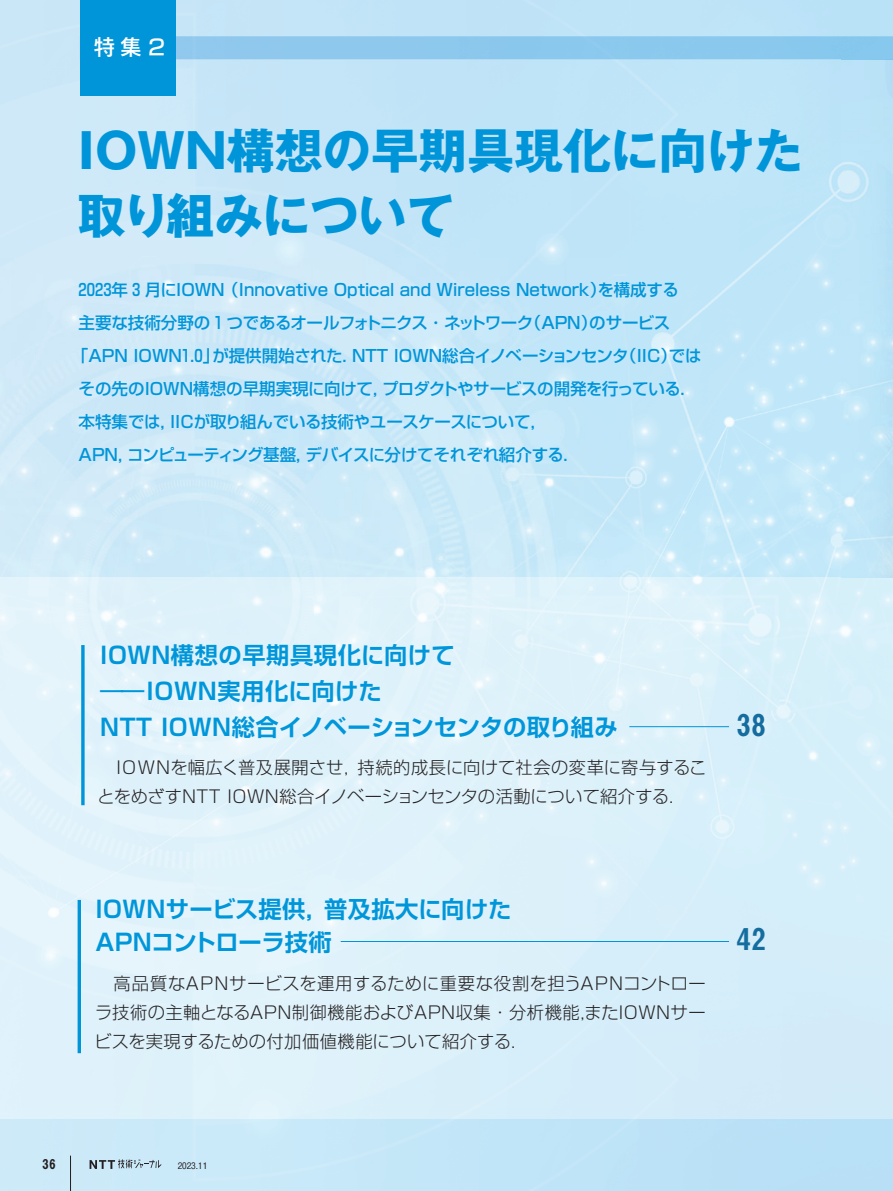
<style>
.page{position:relative;width:893px;height:1191px;background:#fff}
.page>*{position:absolute;margin:0;border:0;box-sizing:border-box;transform-origin:0 0}
.t1{font:700 48px/64.5px "Gothic MB101 Pro";color:#0095d9}
.t2{font:30px "Midashi Go Pro MB31";color:#146d9e}
.t3{font:700 23.25px/36px "Shin Go Pro De";letter-spacing:.02em;color:#0096da}
.t4{font:21px "New Rodin Pro DB";color:#fff}
.t5{font:300 17.25px/29.2px "Shin Go Pro";letter-spacing:.015em;color:#262324;text-align:justify}
.t6{font:500 16.5px "Shin Go Pro";letter-spacing:-.01em;color:#0095d9}
.t7{font:500 16.5px "Shin Go Pro";letter-spacing:-.03em;color:#0095d9}
.t8{font:13.5px "Midashi Go Pro MB31";color:#231f20}
.t9{font:500 9px "Gothic BBB Pro";color:#231f20}
</style>
<div class="page">
<img style="left:0;top:0;width:893px;height:1191px">
<hr style="left:629px;top:726px;width:100px;height:1px;background:#0095d9">
<hr style="left:341px;top:941px;width:388px;height:1px;background:#0095d9">
<svg style="left:90px;top:1159px;width:72px;height:9px"></svg>
<hr style="left:70px;top:1155px;width:1px;height:36px;background:#231f20">
<img style="left:175px;top:36px;width:718px;height:24px">
<hr style="left:78px;top:900px;width:3px;height:153px;background:#0095d9">
<div style="left:80px;top:0;width:95px;height:96px;background:#0095d9"></div>
<svg style="left:81px;top:645px;width:4px;height:160px"></svg>
<img style="left:841px;top:59px;width:52px;height:519px">
<p class="t4" style="left:94px;top:29px;width:73px">特集2</p>
<h1 class="t1" style="left:78px;top:113px;width:727px">IOWN構想の早期具現化に向けた取り組みについて</h1>
<p class="t6" style="left:79px;top:276px;width:602px">2023年 3 月にIOWN （Innovative Optical and Wireless Network）を構成する</p>
<p class="t7" style="left:79px;top:309px;width:593px">主要な技術分野の 1 つであるオールフォトニクス･ネットワーク（APN）のサービス</p>
<p class="t6" style="left:72px;top:342px;width:631px">「APN IOWN1.0」が提供開始された．NTT IOWN総合イノベーションセンタ（IIC）では</p>
<p class="t6" style="left:79px;top:375px;width:619px">その先のIOWN構想の早期実現に向けて，プロダクトやサービスの開発を行っている．</p>
<p class="t6" style="left:79px;top:408px;width:469px">本特集では，IICが取り組んでいる技術やユースケースについて，</p>
<p class="t6" style="left:79px;top:441px;width:502px">APN，コンピューティング基盤，デバイスに分けてそれぞれ紹介する．</p>
<h3 class="t3" style="left:100px;top:635px;width:519px">IOWN構想の早期具現化に向けて<br>――IOWN実用化に向けた<br>NTT IOWN総合イノベーションセンタの取り組み</h3>
<p class="t5" style="left:98px;top:750px;width:610px">　IOWNを幅広く普及展開させ，持続的成長に向けて社会の変革に寄与することをめざすNTT IOWN総合イノベーションセンタの活動について紹介する．</p>
<h2 class="t2" style="left:736px;top:701px;width:31px">38</h2>
<h3 class="t3" style="left:95px;top:890px;width:417px;line-height:33px">IOWNサービス提供，普及拡大に向けた<br>APNコントローラ技術</h3>
<p class="t5" style="left:95px;top:966px;width:613px">　高品質なAPNサービスを運用するために重要な役割を担うAPNコントローラ技術の主軸となるAPN制御機能およびAPN収集･分析機能，またIOWNサービスを実現するための付加価値機能について紹介する．</p>
<h2 class="t2" style="left:736px;top:914px;width:31px">42</h2>
<p class="t8" style="left:42px;top:1152px;width:15px">36</p>
<p class="t9" style="left:178px;top:1158px;width:32px">2023.11</p>
</div>
